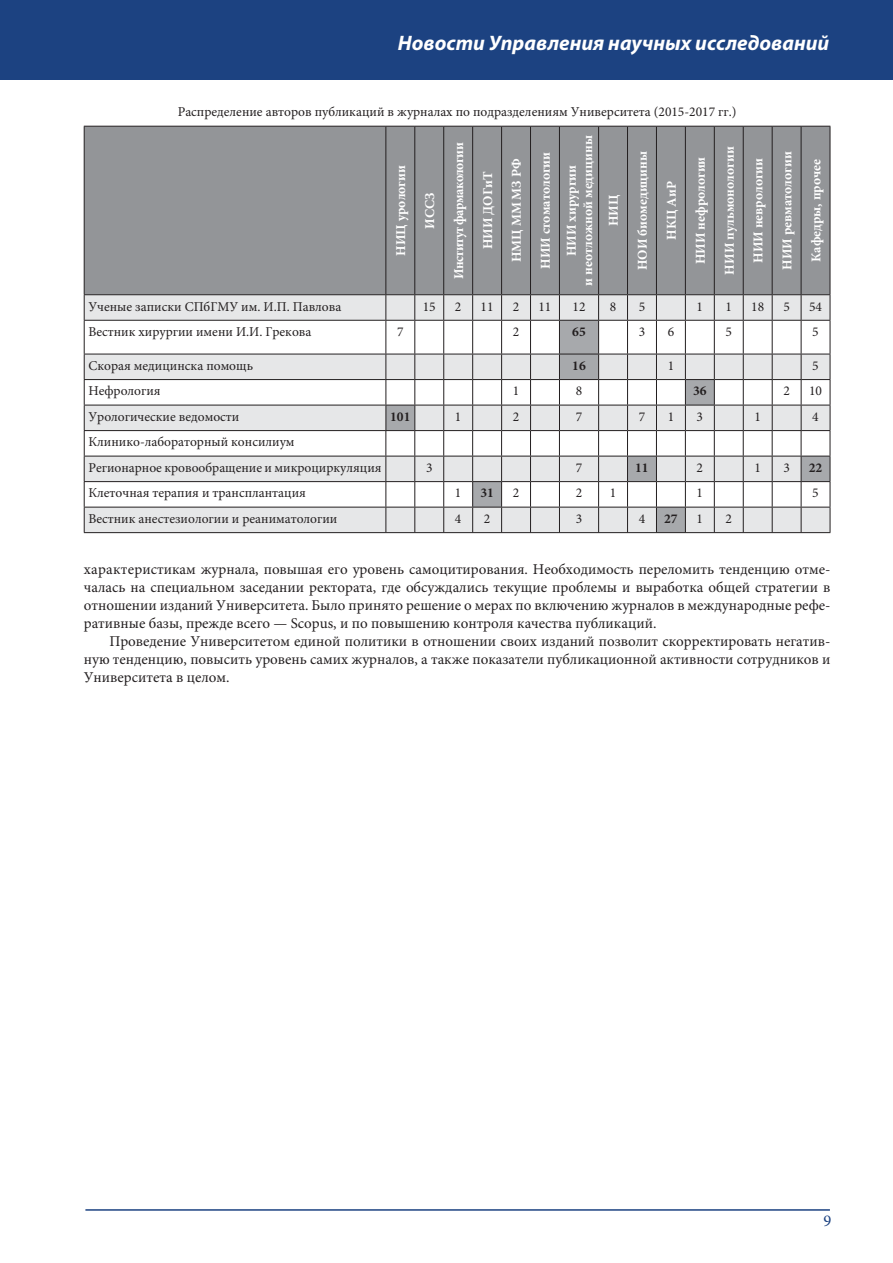
<style>
.page{position:relative;width:893px;height:1263px;background:#fff}
.page>*{position:absolute;margin:0;border:0;box-sizing:border-box;transform-origin:0 0}
.t1{font:italic 700 21px "Myriad Pro";color:#fff}
.t2{font:16.5px "Minion Pro";color:#1c4281}
.t3{font:15px/18.1px "Minion Pro";color:#231f20;text-align:justify}
.t4{font:13.5px/25.5px "Minion Pro";color:#231f20}
.t5{font:700 13.5px/29px "Minion Pro";color:#fff;text-align:center}
.t6{font:700 13.5px "Minion Pro";color:#231f20}
</style>
<div class="page">
<hr style="left:85px;top:1209px;width:744px;height:2px;background:#1c4281">
<div style="left:0;top:0;width:892px;height:79px;background:#1c4281"></div>
<div style="left:85px;top:127px;width:744px;height:167px;background:#939598"></div>
<svg style="left:85px;top:295px;width:513px;height:237px;fill:#e6e7e8"></svg>
<svg style="left:386px;top:321px;width:443px;height:211px"></svg>
<hr style="left:84px;top:126px;width:302px;height:1px;background:#231f20">
<hr style="left:84px;top:127px;width:1px;height:167px;background:#231f20">
<hr style="left:385px;top:127px;width:1px;height:167px;background:#231f20">
<hr style="left:414px;top:127px;width:1px;height:167px;background:#231f20">
<hr style="left:443px;top:127px;width:1px;height:167px;background:#231f20">
<hr style="left:472px;top:127px;width:1px;height:167px;background:#231f20">
<hr style="left:501px;top:127px;width:1px;height:167px;background:#231f20">
<svg style="left:386px;top:126px;width:173px;height:1px"></svg>
<hr style="left:530px;top:127px;width:1px;height:167px;background:#231f20">
<hr style="left:559px;top:126px;width:39px;height:1px;background:#231f20">
<hr style="left:559px;top:127px;width:1px;height:167px;background:#231f20">
<hr style="left:598px;top:127px;width:1px;height:167px;background:#231f20">
<hr style="left:627px;top:127px;width:1px;height:167px;background:#231f20">
<hr style="left:656px;top:127px;width:1px;height:167px;background:#231f20">
<hr style="left:685px;top:127px;width:1px;height:167px;background:#231f20">
<hr style="left:714px;top:127px;width:1px;height:167px;background:#231f20">
<hr style="left:742px;top:127px;width:1px;height:167px;background:#231f20">
<hr style="left:771px;top:127px;width:1px;height:167px;background:#231f20">
<svg style="left:598px;top:126px;width:232px;height:1px"></svg>
<hr style="left:800px;top:127px;width:1px;height:167px;background:#231f20">
<hr style="left:829px;top:127px;width:1px;height:167px;background:#231f20">
<hr style="left:84px;top:294px;width:302px;height:1px;background:#231f20">
<svg style="left:84px;top:295px;width:1px;height:25px"></svg>
<hr style="left:559px;top:294px;width:39px;height:1px;background:#231f20">
<hr style="left:84px;top:320px;width:302px;height:1px;background:#231f20">
<hr style="left:84px;top:321px;width:1px;height:33px;background:#231f20">
<hr style="left:385px;top:321px;width:1px;height:33px;background:#231f20">
<hr style="left:414px;top:321px;width:1px;height:33px;background:#231f20">
<hr style="left:443px;top:321px;width:1px;height:33px;background:#231f20">
<hr style="left:472px;top:321px;width:1px;height:33px;background:#231f20">
<hr style="left:501px;top:321px;width:1px;height:33px;background:#231f20">
<svg style="left:385px;top:294px;width:175px;height:27px;background:#d0d0d1"></svg>
<hr style="left:530px;top:321px;width:1px;height:33px;background:#231f20">
<hr style="left:559px;top:320px;width:39px;height:1px;background:#231f20">
<hr style="left:559px;top:321px;width:1px;height:33px;background:#231f20">
<hr style="left:598px;top:321px;width:1px;height:33px;background:#231f20">
<hr style="left:627px;top:321px;width:1px;height:33px;background:#231f20">
<hr style="left:656px;top:321px;width:1px;height:33px;background:#231f20">
<hr style="left:685px;top:321px;width:1px;height:33px;background:#231f20">
<hr style="left:714px;top:321px;width:1px;height:33px;background:#231f20">
<hr style="left:742px;top:321px;width:1px;height:33px;background:#231f20">
<hr style="left:771px;top:321px;width:1px;height:33px;background:#231f20">
<svg style="left:598px;top:294px;width:232px;height:27px;background:#d0d1d2"></svg>
<hr style="left:800px;top:321px;width:1px;height:33px;background:#231f20">
<hr style="left:829px;top:321px;width:1px;height:33px;background:#231f20">
<hr style="left:84px;top:354px;width:302px;height:1px;background:#231f20">
<hr style="left:559px;top:354px;width:39px;height:1px;background:#231f20">
<hr style="left:84px;top:379px;width:302px;height:1px;background:#231f20">
<hr style="left:559px;top:379px;width:39px;height:1px;background:#231f20">
<hr style="left:84px;top:405px;width:302px;height:1px;background:#231f20">
<hr style="left:559px;top:405px;width:39px;height:1px;background:#231f20">
<hr style="left:84px;top:430px;width:302px;height:1px;background:#231f20">
<hr style="left:559px;top:430px;width:39px;height:1px;background:#231f20">
<hr style="left:84px;top:456px;width:302px;height:1px;background:#231f20">
<hr style="left:559px;top:456px;width:39px;height:1px;background:#231f20">
<hr style="left:84px;top:481px;width:302px;height:1px;background:#231f20">
<hr style="left:559px;top:481px;width:39px;height:1px;background:#231f20">
<hr style="left:84px;top:507px;width:302px;height:1px;background:#231f20">
<svg style="left:84px;top:354px;width:1px;height:178px"></svg>
<hr style="left:559px;top:507px;width:39px;height:1px;background:#231f20">
<svg style="left:385px;top:354px;width:175px;height:178px"></svg>
<svg style="left:598px;top:354px;width:232px;height:178px"></svg>
<hr style="left:84px;top:532px;width:746px;height:1px;background:#231f20">
<h1 class="t1" style="left:398px;top:35px;width:433px">Новости Управления научных исследований</h1>
<p class="t4" style="left:178px;top:100px;width:560px">Распределение авторов публикаций в журналах по подразделениям Университета (2015‐2017 гг.)</p>
<p class="t5" style="left:387px;top:279px;width:139px;rotate:-90deg">НИЦ урологии<br>ИССЗ<br>Институт фармакологии<br>НИИ ДОГиТ<br>НМЦ ММ МЗ РФ<br>НИИ стоматологии</p>
<p class="t5" style="left:564px;top:286px;width:152px;line-height:16.2px;rotate:-90deg">НИИ хирургии<br>и неотложной медицины</p>
<p class="t5" style="left:600px;top:275px;width:130px;rotate:-90deg">НИЦ<br>НОИ биомедицины<br>НКЦ АиР<br>НИИ нефрологии<br>НИИ пульмонологии<br>НИИ неврологии<br>НИИ ревматологии<br>Кафедры, прочее</p>
<p class="t4" style="left:88px;top:295px;width:254px">Ученые записки СПбГМУ им. И.П. Павлова</p>
<p class="t4" style="left:423px;top:295px;width:14px">15</p>
<p class="t4" style="left:455px;top:295px;width:8px">2</p>
<p class="t4" style="left:480px;top:295px;width:14px">11</p>
<p class="t4" style="left:513px;top:295px;width:8px">2</p>
<p class="t4" style="left:538px;top:295px;width:14px">11</p>
<p class="t4" style="left:572px;top:295px;width:14px">12</p>
<p class="t4" style="left:609px;top:295px;width:8px">8</p>
<p class="t4" style="left:638px;top:295px;width:8px">5</p>
<p class="t4" style="left:696px;top:295px;width:8px">1</p>
<p class="t4" style="left:725px;top:295px;width:8px">1</p>
<p class="t4" style="left:751px;top:295px;width:14px">18</p>
<p class="t4" style="left:783px;top:295px;width:8px">5</p>
<p class="t4" style="left:809px;top:295px;width:14px">54</p>
<p class="t4" style="left:88px;top:320px;width:224px">Вестник хирургии имени И.И. Грекова</p>
<p class="t4" style="left:397px;top:320px;width:8px">7</p>
<p class="t4" style="left:513px;top:320px;width:8px">2</p>
<p class="t6" style="left:572px;top:326px;width:15px">65</p>
<p class="t4" style="left:638px;top:320px;width:8px">3</p>
<p class="t4" style="left:667px;top:320px;width:8px">6</p>
<p class="t4" style="left:725px;top:320px;width:8px">5</p>
<p class="t4" style="left:812px;top:320px;width:8px">5</p>
<p class="t4" style="left:88px;top:354px;width:166px">Скорая медицинска помощь</p>
<p class="t6" style="left:572px;top:360px;width:15px">16</p>
<p class="t4" style="left:667px;top:354px;width:8px">1</p>
<p class="t4" style="left:812px;top:354px;width:8px">5</p>
<p class="t4" style="left:88px;top:379px;width:74px">Нефрология</p>
<p class="t4" style="left:513px;top:379px;width:8px">1</p>
<p class="t4" style="left:575px;top:379px;width:8px">8</p>
<p class="t6" style="left:693px;top:386px;width:15px">36</p>
<p class="t4" style="left:783px;top:379px;width:8px">2</p>
<p class="t4" style="left:809px;top:379px;width:14px">10</p>
<p class="t4" style="left:88px;top:405px;width:152px">Урологические ведомости</p>
<p class="t6" style="left:390px;top:411px;width:22px">101</p>
<p class="t4" style="left:455px;top:405px;width:8px">1</p>
<p class="t4" style="left:513px;top:405px;width:8px">2</p>
<p class="t4" style="left:575px;top:405px;width:8px">7</p>
<p class="t4" style="left:638px;top:405px;width:8px">7</p>
<p class="t4" style="left:667px;top:405px;width:8px">1</p>
<p class="t4" style="left:696px;top:405px;width:8px">3</p>
<p class="t4" style="left:754px;top:405px;width:8px">1</p>
<p class="t4" style="left:812px;top:405px;width:8px">4</p>
<p class="t4" style="left:88px;top:431px;width:295px">Клинико-лабораторный консилиум<br>Регионарное кровообращение и микроциркуляция</p>
<p class="t4" style="left:426px;top:456px;width:8px">3</p>
<p class="t4" style="left:575px;top:456px;width:8px">7</p>
<p class="t6" style="left:635px;top:462px;width:15px">11</p>
<p class="t4" style="left:696px;top:456px;width:8px">2</p>
<p class="t4" style="left:754px;top:456px;width:8px">1</p>
<p class="t4" style="left:783px;top:456px;width:8px">3</p>
<p class="t6" style="left:808px;top:462px;width:15px">22</p>
<p class="t4" style="left:88px;top:482px;width:219px">Клеточная терапия и трансплантация</p>
<p class="t4" style="left:455px;top:482px;width:8px">1</p>
<p class="t6" style="left:480px;top:488px;width:15px">31</p>
<p class="t4" style="left:513px;top:482px;width:8px">2</p>
<p class="t4" style="left:575px;top:482px;width:8px">2</p>
<p class="t4" style="left:609px;top:482px;width:8px">1</p>
<p class="t4" style="left:696px;top:482px;width:8px">1</p>
<p class="t4" style="left:812px;top:482px;width:8px">5</p>
<p class="t4" style="left:88px;top:507px;width:250px">Вестник анестезиологии и реаниматологии</p>
<p class="t4" style="left:455px;top:507px;width:8px">4</p>
<p class="t4" style="left:484px;top:507px;width:8px">2</p>
<p class="t4" style="left:575px;top:507px;width:8px">3</p>
<p class="t4" style="left:638px;top:507px;width:8px">4</p>
<p class="t6" style="left:664px;top:513px;width:15px">27</p>
<p class="t4" style="left:696px;top:507px;width:8px">1</p>
<p class="t4" style="left:725px;top:507px;width:8px">2</p>
<p class="t3" style="left:84px;top:561px;width:748px">характеристикам журнала, повышая его уровень самоцитирования. Необходимость переломить тенденцию отме&shy;чалась на специальном заседании ректората, где обсуждались текущие проблемы и выработка общей стратегии в отношении изданий Университета. Было принято решение о мерах по включению журналов в международные рефе&shy;ративные базы, прежде всего — Scopus, и по повышению контроля качества публикаций.</p>
<p class="t3" style="left:84px;top:634px;width:748px;text-indent:26px">Проведение Университетом единой политики в отношении своих изданий позволит скорректировать негатив&shy;ную тенденцию, повысить уровень самих журналов, а также показатели публикационной активности сотрудников и Университета в целом.</p>
<p class="t2" style="left:823px;top:1214px;width:9px">9</p>
</div>
